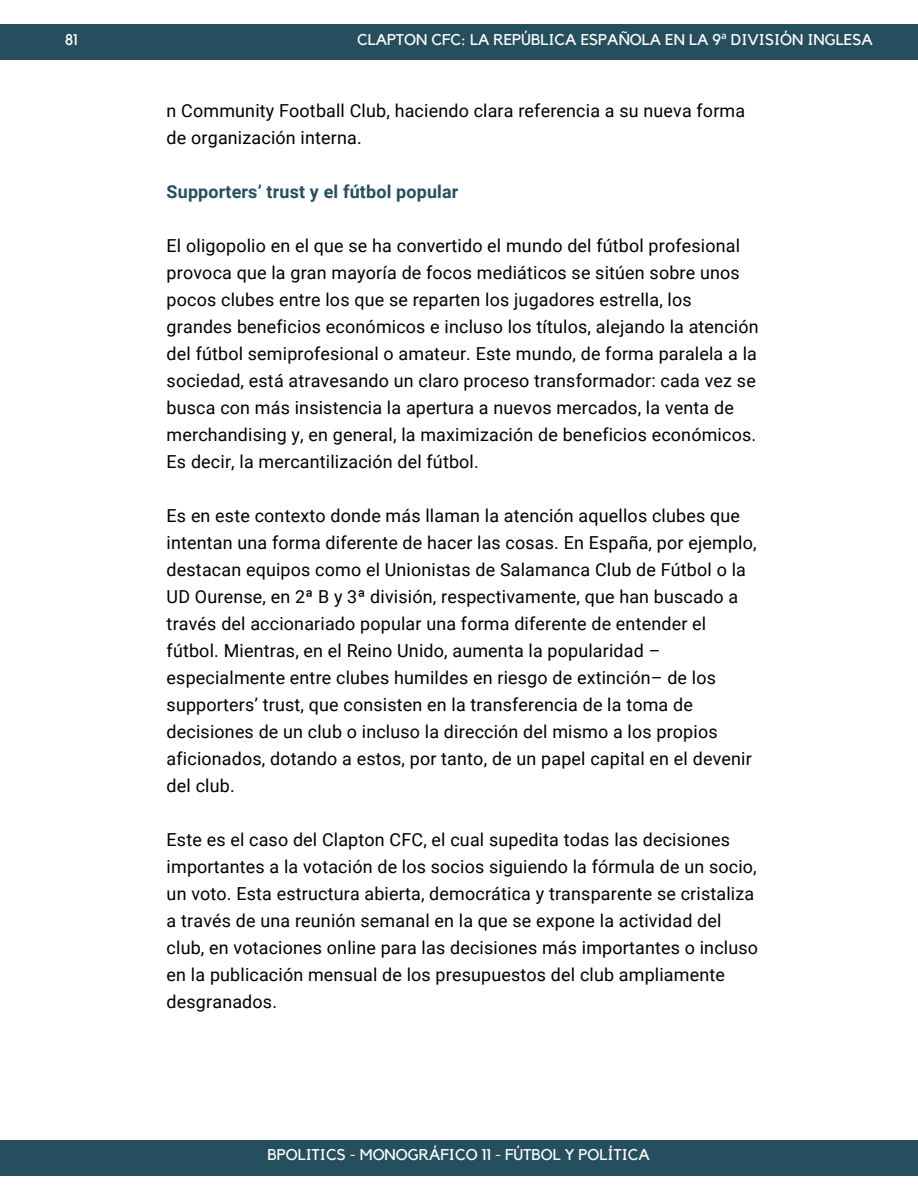
<style>
.page{position:relative;width:918px;height:1188px;background:#fff}
.page>*{position:absolute;margin:0;border:0;box-sizing:border-box;transform-origin:0 0}
.t1{font:17.85px/27px "Roboto";letter-spacing:.01em;color:#000}
.t2{font:700 17.85px "Roboto";letter-spacing:.01em;color:#254f5e}
.t3{font:15.6px "Kollektif";color:#fff}
.s1{font-family:"Noto Sans"}
</style>
<div class="page">
<div style="left:0;top:24px;width:918px;height:35px;background:#254f5e"></div>
<div style="left:0;top:1140px;width:918px;height:35px;background:#254f5e"></div>
<p class="t3" style="left:65px;top:33px;width:14px">81</p>
<p class="t3" style="left:357px;top:32px;width:517px">CLAPTON CFC: LA REPÚBLICA ESPAÑOLA EN LA 9<span class="s1">ª</span> DIVISIÓN INGLESA</p>
<p class="t1" style="left:167px;top:97px;width:580px">n Community Football Club, haciendo clara referencia a su nueva forma de organización interna.</p>
<p class="t2" style="left:167px;top:181px;width:293px">Supporters’ trust y el fútbol popular</p>
<p class="t1" style="left:167px;top:232px;width:594px">El oligopolio en el que se ha convertido el mundo del fútbol profesional provoca que la gran mayoría de focos mediáticos se sitúen sobre unos pocos clubes entre los que se reparten los jugadores estrella, los grandes beneficios económicos e incluso los títulos, alejando la atención del fútbol semiprofesional o amateur. Este mundo, de forma paralela a la sociedad, está atravesando un claro proceso transformador: cada vez se busca con más insistencia la apertura a nuevos mercados, la venta de merchandising y, en general, la maximización de beneficios económicos.<br>Es decir, la mercantilización del fútbol.</p>
<p class="t1" style="left:167px;top:502px;width:592px">Es en este contexto donde más llaman la atención aquellos clubes que intentan una forma diferente de hacer las cosas. En España, por ejemplo, destacan equipos como el Unionistas de Salamanca Club de Fútbol o la UD Ourense, en 2ª B y 3ª división, respectivamente, que han buscado a través del accionariado popular una forma diferente de entender el fútbol. Mientras, en el Reino Unido, aumenta la popularidad – especialmente entre clubes humildes en riesgo de extinción– de los supporters’ trust, que consisten en la transferencia de la toma de decisiones de un club o incluso la dirección del mismo a los propios aficionados, dotando a estos, por tanto, de un papel capital en el devenir del club.</p>
<p class="t1" style="left:167px;top:826px;width:593px">Este es el caso del Clapton CFC, el cual supedita todas las decisiones importantes a la votación de los socios siguiendo la fórmula de un socio, un voto. Esta estructura abierta, democrática y transparente se cristaliza a través de una reunión semanal en la que se expone la actividad del club, en votaciones online para las decisiones más importantes o incluso en la publicación mensual de los presupuestos del club ampliamente desgranados.</p>
<p class="t3" style="left:267px;top:1147px;width:384px">BPOLITICS - MONOGRÁFICO 11 - FÚTBOL Y POLÍTICA</p>
</div>
